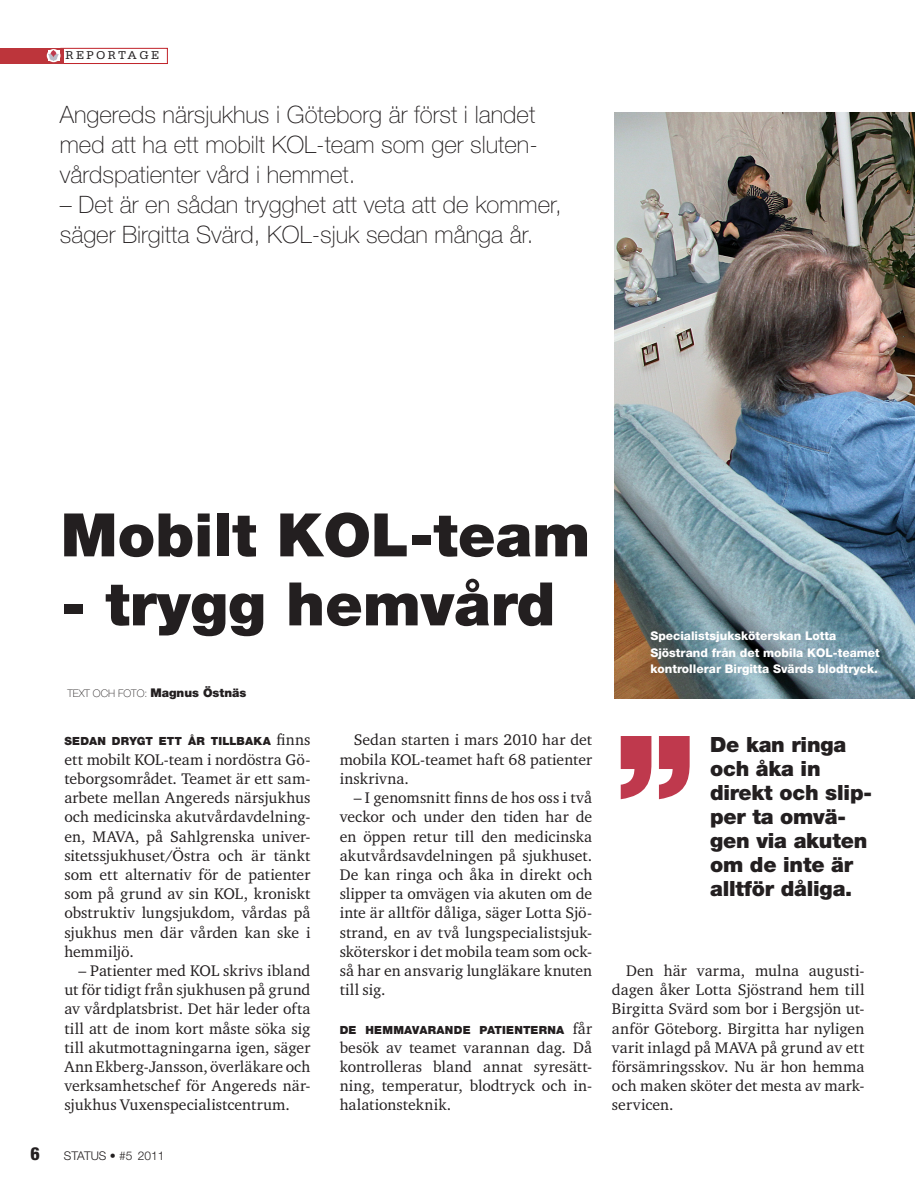
<style>
.page{position:relative;width:915px;height:1191px;background:#fff}
.page>*{position:absolute;margin:0;border:0;box-sizing:border-box;transform-origin:0 0}
.t1{font:900 166.65px "Helvetica Neue LT Std";color:#bf394d}
.Rubrik__70{font:900 60px "Helvetica Neue LT Std";color:#231f20}
.Ingress__mager{font:100 24px/30px "Helvetica Neue LT Std";color:#231f20;text-align:justify}
.t2{font:900 21px/24px "Helvetica Neue LT Std";letter-spacing:-.01em;color:#231f20}
.Brödtext{font:15.75px/19.2px "Charter ITC Std";letter-spacing:.005em;color:#231f20;text-align:justify}
.Brödtext__utan_indra{font:15.75px/19.2px "Charter ITC Std";letter-spacing:.005em;color:#231f20;text-align:justify}
.Bildtext{font:800 12px/16.5px "Helvetica Neue LT Std";color:#fff}
.t3{font:300 12px "Helvetica Neue LT Std";color:#231f20}
.t4{font:12px "Serifa Std";letter-spacing:.2em;color:#231f20}
.Brödtext__utan_indra-2{font:900 11.25px "Helvetica Neue LT Std";letter-spacing:.02em;color:#231f20}
.Byline{font:100 10.5px "Helvetica Neue LT Std";color:#231f20}
.s1{font-weight:900;font-size:12px}
.s2{font-family:"Charter ITC Std";font-weight:400;font-size:15.75px}
</style>
<div class="page">
<div style="left:61px;top:48px;width:107px;height:16px;border:1px solid #c02228"></div>
<div style="left:0;top:48px;width:64px;height:16px;background:#bd353b"></div>
<svg style="left:48px;top:49px;width:13px;height:14px"></svg>
<img style="left:614px;top:112px;width:300px;height:587px">
<p class="t4" style="left:66px;top:48px;width:95px">REPORTAGE</p>
<p class="Ingress__mager" style="left:60px;top:100px;width:479px">Angereds närsjukhus i Göteborg är först i landet med att ha ett mobilt KOL-team som ger sluten&shy;vårdspatienter vård i hemmet.</p>
<p class="Ingress__mager" style="left:60px;top:190px;width:503px">– Det är en sådan trygghet att veta att de kommer, säger Birgitta Svärd, KOL-sjuk sedan många år.</p>
<p class="Rubrik__70" style="left:61px;top:499px;width:530px">Mobilt KOL-team</p>
<p class="Rubrik__70" style="left:61px;top:568px;width:496px">- trygg hemvård</p>
<p class="Byline" style="left:67px;top:687px;width:180px">TEXT OCH FOTO: <span class="s1">Magnus Östnäs</span></p>
<p class="Bildtext" style="left:650px;top:627px;width:187px">Specialistsjuksköterskan Lotta</p>
<p class="Bildtext" style="left:650px;top:644px;width:231px">Sjöstrand från det mobila KOL-teamet kontrollerar Birgitta Svärds blodtryck.</p>
<p class="Brödtext__utan_indra-2" style="left:64px;top:734px;width:247px">Sedan drygt ett år tillbaka <span class="s2">finns</span></p>
<p class="Brödtext__utan_indra" style="left:64px;top:749px;width:247px">ett mobilt KOL-team i nordöstra Gö&shy;teborgsområdet. Teamet är ett sam&shy;arbete mellan Angereds närsjukhus och medicinska akutvårdavdelning&shy;en, MAVA, på Sahlgrenska univer&shy;sitetssjukhuset/Östra och är tänkt som ett alternativ för de patienter som på grund av sin KOL, kroniskt obstruktiv lungsjukdom, vårdas på sjukhus men där vården kan ske i hemmiljö.</p>
<p class="Brödtext" style="left:64px;top:960px;width:247px;text-indent:14px">– Patienter med KOL skrivs ibland ut för tidigt från sjukhusen på grund av vårdplatsbrist. Det här leder ofta till att de inom kort måste söka sig till akutmottagningarna igen, säger Ann Ekberg-Jansson, överläkare och verksamhetschef för Angereds när&shy;sjukhus Vuxenspecialistcentrum.</p>
<p class="Brödtext" style="left:611px;top:960px;width:254px;text-indent:14px">Den här varma, mulna augusti&shy;dagen åker Lotta Sjöstrand hem till Birgitta Svärd som bor i Bergsjön ut&shy;anför Göteborg. Birgitta har nyligen varit inlagd på MAVA på grund av ett försämringsskov. Nu är hon hemma och maken sköter det mesta av mark&shy;servicen.</p>
<p class="Brödtext" style="left:339px;top:730px;width:254px;text-indent:14px">Sedan starten i mars 2010 har det mobila KOL-teamet haft 68 patienter inskrivna.</p>
<p class="Brödtext" style="left:339px;top:788px;width:254px;text-indent:14px">– I genomsnitt finns de hos oss i två veckor och under den tiden har de en öppen retur till den medicinska akutvårdsavdelningen på sjukhuset.<br>De kan ringa och åka in direkt och slipper ta omvägen via akuten om de inte är alltför dåliga, säger Lotta Sjö&shy;strand, en av två lungspecialistsjuk&shy;sköterskor i det mobila team som ock&shy;så har en ansvarig lungläkare knuten till sig.</p>
<p class="Brödtext__utan_indra-2" style="left:339px;top:1022px;width:254px">De hemmavarande patienterna <span class="s2">får</span></p>
<p class="Brödtext__utan_indra" style="left:339px;top:1037px;width:254px">besök av teamet varannan dag. Då kontrolleras bland annat syresätt&shy;ning, temperatur, blodtryck och in&shy;halationsteknik.</p>
<p class="t1" style="left:611px;top:696px;width:89px">’’</p>
<p class="t2" style="left:709px;top:732px;width:163px">De kan ringa och åka in direkt och slip&shy;per ta omvä&shy;gen via akuten om de inte är alltför dåliga.</p>
<p class="t3" style="left:64px;top:1148px;width:102px">STATUS • #5 2011</p>
</div>
